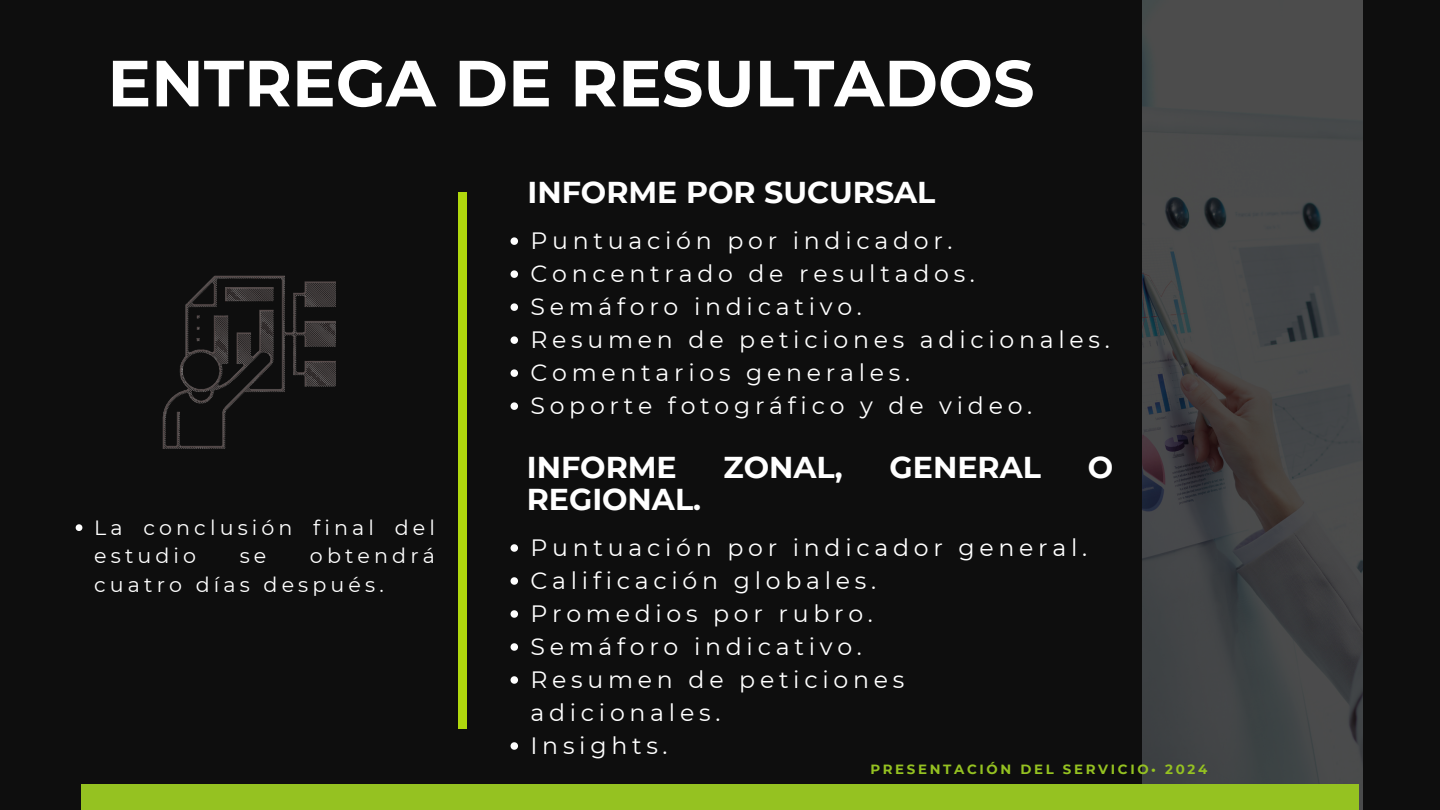
<style>
.page{position:relative;width:1440px;height:810px;background:#0e0e0e}
.page>*{position:absolute;margin:0;border:0;box-sizing:border-box;transform-origin:0 0}
.t1{font:700 65.1px "Montserrat";color:#fff}
.t2{font:700 30.1px "Montserrat";color:#fff}
.t3{font:23.6px/33px "Montserrat";letter-spacing:.2em;color:#fff}
.t4{font:20.6px/28.5px "Montserrat";letter-spacing:.2em;color:#fff}
.t5{font:700 13.4px "Montserrat";letter-spacing:.2em;color:#95c221}
</style>
<div class="page">
<div style="left:459px;top:192px;width:8px;height:537px;background:#b0d80d"></div>
<img style="left:162px;top:275px;width:174px;height:174px">
<img style="left:1142px;top:0;width:220px;height:809px">
<div style="left:81px;top:784px;width:1278px;height:26px;background:#95c221"></div>
<svg style="left:511px;top:237px;width:7px;height:8px"></svg>
<svg style="left:511px;top:270px;width:7px;height:8px"></svg>
<svg style="left:511px;top:303px;width:7px;height:8px"></svg>
<svg style="left:511px;top:336px;width:7px;height:8px"></svg>
<svg style="left:511px;top:369px;width:7px;height:8px"></svg>
<svg style="left:511px;top:402px;width:7px;height:8px"></svg>
<svg style="left:511px;top:544px;width:7px;height:8px"></svg>
<svg style="left:511px;top:577px;width:7px;height:8px"></svg>
<svg style="left:511px;top:610px;width:7px;height:8px"></svg>
<svg style="left:511px;top:643px;width:7px;height:8px"></svg>
<svg style="left:511px;top:676px;width:7px;height:8px"></svg>
<svg style="left:511px;top:742px;width:7px;height:8px"></svg>
<svg style="left:76px;top:524px;width:6px;height:7px"></svg>
<p class="t1" style="left:108px;top:43px;width:929px">ENTREGA DE RESULTADOS</p>
<p class="t4" style="left:94px;top:513px;width:342px">La conclusión final del estudio</p>
<p class="t4" style="left:94px;top:542px;width:342px;text-indent:216px">obtendrá cuatro días después.</p>
<p class="t4" style="left:240px;top:542px;width:28px">se</p>
<p class="t2" style="left:527px;top:174px;width:410px">INFORME POR SUCURSAL</p>
<p class="t3" style="left:530px;top:224px;width:424px">Puntuación por indicador.</p>
<p class="t3" style="left:530px;top:257px;width:446px">Concentrado de resultados.</p>
<p class="t3" style="left:530px;top:290px;width:333px">Semáforo indicativo.</p>
<p class="t3" style="left:530px;top:323px;width:581px">Resumen de peticiones adicionales.</p>
<p class="t3" style="left:530px;top:356px;width:381px">Comentarios generales.</p>
<p class="t3" style="left:530px;top:389px;width:503px">Soporte fotográfico y de video.</p>
<p class="t2" style="left:527px;top:449px;width:151px">INFORME</p>
<p class="t2" style="left:724px;top:449px;width:121px">ZONAL,</p>
<p class="t2" style="left:890px;top:449px;width:153px">GENERAL</p>
<p class="t2" style="left:1088px;top:449px;width:27px">O</p>
<p class="t2" style="left:527px;top:481px;width:176px">REGIONAL.</p>
<p class="t3" style="left:530px;top:531px;width:558px">Puntuación por indicador general.</p>
<p class="t3" style="left:530px;top:564px;width:347px">Calificación globales.</p>
<p class="t3" style="left:530px;top:597px;width:344px">Promedios por rubro.</p>
<p class="t3" style="left:530px;top:630px;width:333px">Semáforo indicativo.</p>
<p class="t3" style="left:530px;top:663px;width:375px">Resumen de peticiones adicionales.</p>
<p class="t3" style="left:530px;top:729px;width:139px">Insights.</p>
<p class="t5" style="left:870px;top:761px;width:338px">PRESENTACIÓN DEL SERVICIO• 2024</p>
</div>
